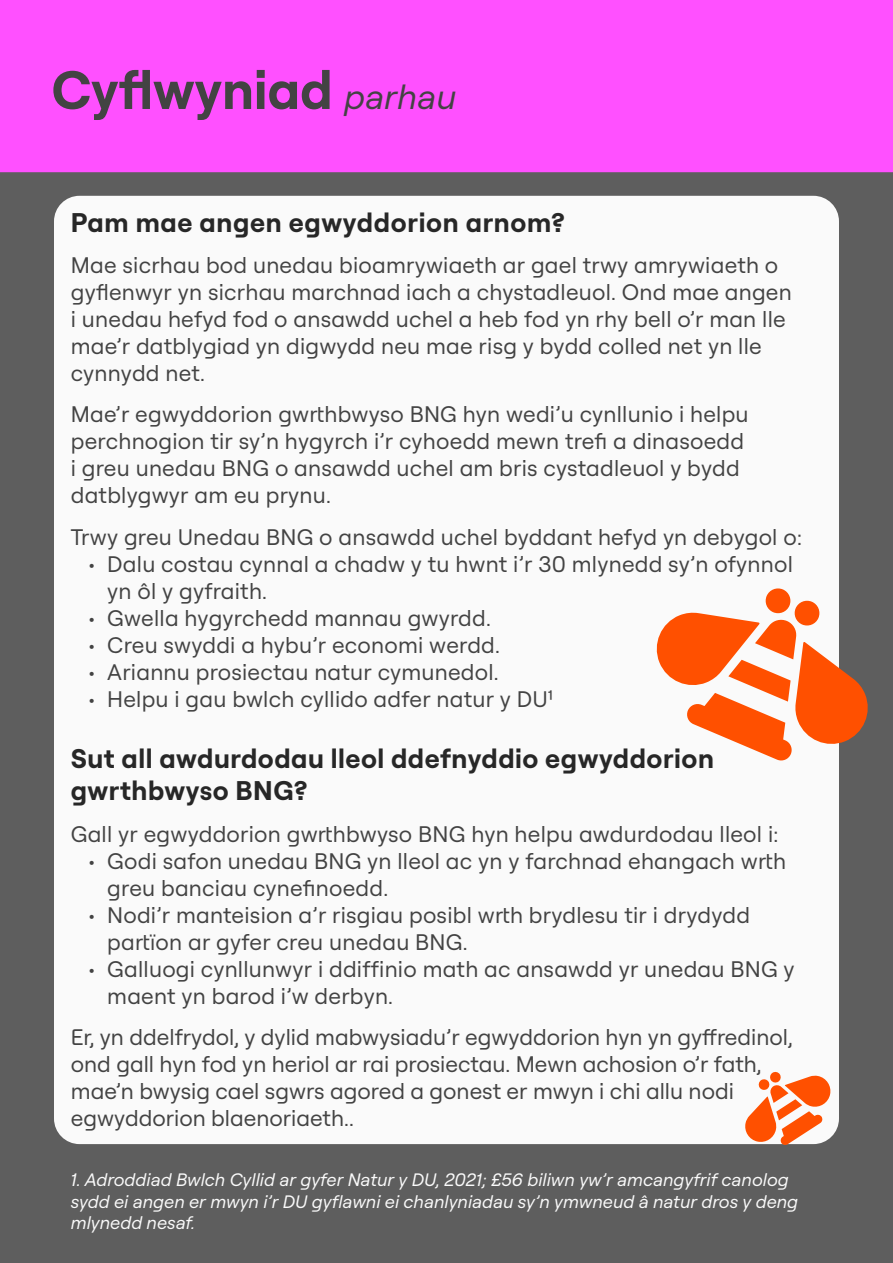
<style>
.page{position:relative;width:893px;height:1263px;background:#fff}
.page>*{position:absolute;margin:0;border:0;box-sizing:border-box;transform-origin:0 0}
.t1{font:700 54px "Roobert";color:#434343}
.t2{font:700 27px/32.4px "Roobert";letter-spacing:.02em;color:#272727}
.t3{font:22.5px/27px "Roobert";letter-spacing:.01em;color:#434343}
.t4{font:italic 18px/21.6px "Roobert";color:#fafafa}
.s1{font-weight:400;font-style:italic;font-size:34.5px}
</style>
<div class="page">
<div style="left:0;top:172px;width:893px;height:1091px;background:#5e5e5e"></div>
<div style="left:54px;top:196px;width:785px;height:948px;background:#fafafa;border-radius:26px"></div>
<div style="left:0;top:0;width:893px;height:172px;background:#ff50ff"></div>
<svg style="left:656px;top:587px;width:217px;height:175px"></svg>
<svg style="left:744px;top:1071px;width:88px;height:74px"></svg>
<h1 class="t1" style="left:51px;top:48px;width:406px">Cyflwyniad <span class="s1">parhau</span></h1>
<p class="t2" style="left:71px;top:203px;width:495px">Pam mae angen egwyddorion arnom?</p>
<p class="t3" style="left:71px;top:250px;width:722px">Mae sicrhau bod unedau bioamrywiaeth ar gael trwy amrywiaeth o gyflenwyr yn sicrhau marchnad iach a chystadleuol. Ond mae angen i unedau hefyd fod o ansawdd uchel a heb fod yn rhy bell o’r man lle mae’r datblygiad yn digwydd neu mae risg y bydd colled net yn lle cynnydd net.</p>
<p class="t3" style="left:71px;top:399px;width:679px">Mae’r egwyddorion gwrthbwyso BNG hyn wedi’u cynllunio i helpu perchnogion tir sy’n hygyrch i’r cyhoedd mewn trefi a dinasoedd i greu unedau BNG o ansawdd uchel am bris cystadleuol y bydd datblygwyr am eu prynu.</p>
<p class="t3" style="left:71px;top:522px;width:733px">Trwy greu Unedau BNG o ansawdd uchel byddant hefyd yn debygol o:</p>
<p class="t3" style="left:107px;top:549px;width:687px;text-indent:-19px">• Dalu costau cynnal a chadw y tu hwnt i’r 30 mlynedd sy’n ofynnol yn ôl y gyfraith.</p>
<p class="t3" style="left:88px;top:603px;width:405px">• Gwella hygyrchedd mannau gwyrdd.</p>
<p class="t3" style="left:88px;top:630px;width:414px">• Creu swyddi a hybu’r economi werdd.</p>
<p class="t3" style="left:88px;top:657px;width:412px">• Ariannu prosiectau natur cymunedol.</p>
<p class="t3" style="left:88px;top:684px;width:467px">• Helpu i gau bwlch cyllido adfer natur y DU¹</p>
<p class="t2" style="left:71px;top:740px;width:645px">Sut all awdurdodau lleol ddefnyddio egwyddorion gwrthbwyso BNG?</p>
<p class="t3" style="left:71px;top:819px;width:709px">Gall yr egwyddorion gwrthbwyso BNG hyn helpu awdurdodau lleol i:</p>
<p class="t3" style="left:107px;top:846px;width:680px;text-indent:-19px">• Godi safon unedau BNG yn lleol ac yn y farchnad ehangach wrth greu banciau cynefinoedd.</p>
<p class="t3" style="left:107px;top:900px;width:644px;text-indent:-19px">• Nodi’r manteision a’r risgiau posibl wrth brydlesu tir i drydydd partïon ar gyfer creu unedau BNG.</p>
<p class="t3" style="left:107px;top:954px;width:689px;text-indent:-19px">• Galluogi cynllunwyr i ddiffinio math ac ansawdd yr unedau BNG y maent yn barod i’w derbyn.</p>
<p class="t3" style="left:71px;top:1022px;width:723px">Er, yn ddelfrydol, y dylid mabwysiadu’r egwyddorion hyn yn gyffredinol, ond gall hyn fod yn heriol ar rai prosiectau. Mewn achosion o’r fath, mae’n bwysig cael sgwrs agored a gonest er mwyn i chi allu nodi egwyddorion blaenoriaeth..</p>
<p class="t4" style="left:71px;top:1167px;width:729px">1. Adroddiad Bwlch Cyllid ar gyfer Natur y DU, 2021; £56 biliwn yw’r amcangyfrif canolog sydd ei angen er mwyn i’r DU gyflawni ei chanlyniadau sy’n ymwneud â natur dros y deng mlynedd nesaf.</p>
</div>
